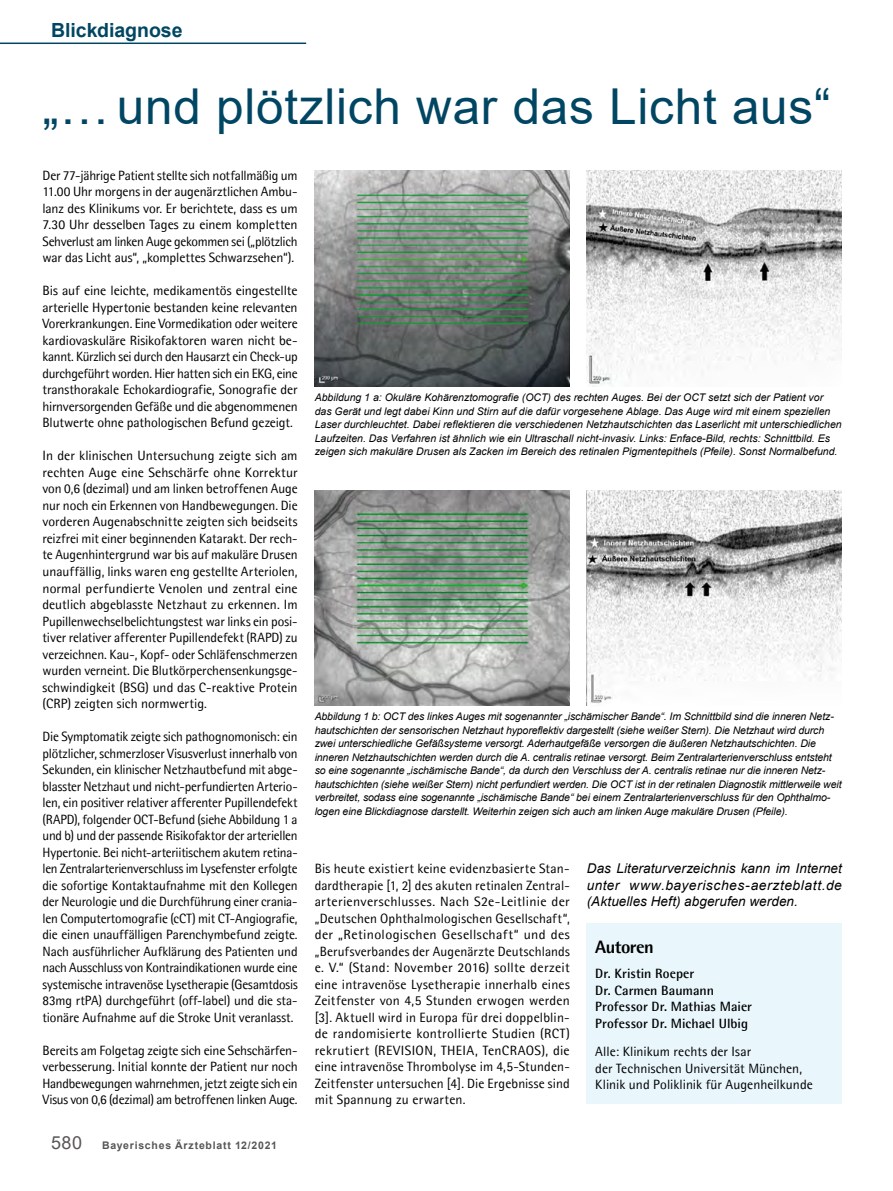
<style>
.page{position:relative;width:893px;height:1191px;background:#fff}
.page>*{position:absolute;margin:0;border:0;box-sizing:border-box;transform-origin:0 0}
.t1{font:49.5px "Arial";letter-spacing:.015em;color:#004663}
.t2{font:700 19.5px "Arial";color:#004663}
.t3{font:800 18px "Agfa Rotis Semisans";letter-spacing:-.03em;color:#000}
.t4{font:13.5px/16.5px "Agfa Rotis Semisans";letter-spacing:-.005em;color:#000;text-align:justify}
.t5{font:italic 13.5px/16.5px "Arial";letter-spacing:.015em;color:#000;text-align:justify}
.t6{font:700 13.5px/16.5px "Agfa Rotis Semisans";letter-spacing:.005em;color:#000}
.t7{font:italic 10.5px/13.5px "Arial";letter-spacing:-.01em;color:#000}
.t8{font:700 10.5px "Arial";letter-spacing:.07em;color:#575654}
.s1{font-weight:400;font-size:18px}
</style>
<div class="page">
<hr style="left:0;top:43px;width:306px;height:1px;background:#004663">
<div style="left:587px;top:923px;width:255px;height:181px;background:#e9f7fd"></div>
<img style="left:315px;top:490px;width:255px;height:215px">
<img style="left:315px;top:171px;width:255px;height:216px">
<img style="left:587px;top:171px;width:255px;height:216px">
<img style="left:587px;top:490px;width:255px;height:215px">
<h2 class="t2" style="left:51px;top:16px;width:133px">Blickdiagnose</h2>
<h1 class="t1" style="left:43px;top:72px;width:789px">„…und plötzlich war das Licht aus“</h1>
<p class="t4" style="left:43px;top:167px;width:257px">Der 77-jährige Patient stellte sich notfallmäßig um 11.00 Uhr morgens in der augenärztlichen Ambu&shy;lanz des Klinikums vor. Er berichtete, dass es um 7.30 Uhr desselben Tages zu einem kompletten Sehverlust am linken Auge gekommen sei („plötzlich war das Licht aus“, „komplettes Schwarzsehen“).</p>
<p class="t4" style="left:43px;top:282px;width:257px">Bis auf eine leichte, medikamentös eingestellte arterielle Hypertonie bestanden keine relevanten Vorerkrankungen. Eine Vormedikation oder weitere kardiovaskuläre Risikofaktoren waren nicht be&shy;kannt. Kürzlich sei durch den Hausarzt ein Check-up durchgeführt worden. Hier hatten sich ein EKG, eine transthorakale Echokardiografie, Sonografie der hirnversorgenden Gefäße und die abgenommenen Blutwerte ohne pathologischen Befund gezeigt.</p>
<p class="t4" style="left:43px;top:447px;width:257px">In der klinischen Untersuchung zeigte sich am rechten Auge eine Sehschärfe ohne Korrektur von 0,6 (dezimal) und am linken betroffenen Auge nur noch ein Erkennen von Handbewegungen. Die vorderen Augenabschnitte zeigten sich beidseits reizfrei mit einer beginnenden Katarakt. Der rech&shy;te Augenhintergrund war bis auf makuläre Drusen unauffällig, links waren eng gestellte Arteriolen, normal perfundierte Venolen und zentral eine deutlich abgeblasste Netzhaut zu erkennen. Im Pupillenwechselbelichtungstest war links ein posi&shy;tiver relativer afferenter Pupillendefekt (RAPD) zu verzeichnen. Kau-, Kopf- oder Schläfenschmerzen wurden verneint. Die Blutkörperchensenkungsge&shy;schwindigkeit (BSG) und das C-reaktive Protein (CRP) zeigten sich normwertig.</p>
<p class="t4" style="left:43px;top:728px;width:257px">Die Symptomatik zeigte sich pathognomonisch: ein plötzlicher, schmerzloser Visusverlust innerhalb von Sekunden, ein klinischer Netzhautbefund mit abge&shy;blasster Netzhaut und nicht-perfundierten Arterio&shy;len, ein positiver relativer afferenter Pupillendefekt (RAPD), folgender OCT-Befund (siehe Abbildung 1 a und b) und der passende Risikofaktor der arteriellen Hypertonie. Bei nicht-arteriitischem akutem retina&shy;len Zentralarterienverschluss im Lysefenster erfolgte die sofortige Kontaktaufnahme mit den Kollegen der Neurologie und die Durchführung einer crania&shy;len Computertomografie (cCT) mit CT-Angiografie, die einen unauffälligen Parenchymbefund zeigte.<br>Nach ausführlicher Aufklärung des Patienten und nach Ausschluss von Kontraindikationen wurde eine systemische intravenöse Lysetherapie (Gesamtdosis 83mg rtPA) durchgeführt (off-label) und die sta&shy;tionäre Aufnahme auf die Stroke Unit veranlasst.</p>
<p class="t4" style="left:43px;top:1041px;width:257px">Bereits am Folgetag zeigte sich eine Sehschärfen&shy;verbesserung. Initial konnte der Patient nur noch Handbewegungen wahrnehmen, jetzt zeigte sich ein Visus von 0,6 (dezimal) am betroffenen linken Auge.</p>
<p class="t8" style="left:51px;top:1137px;width:227px"><span class="s1">580</span> Bayerisches Ärzteblatt 12/2021</p>
<p class="t7" style="left:315px;top:391px;width:528px">Abbildung 1 a: Okuläre Kohärenztomografie (OCT) des rechten Auges. Bei der OCT setzt sich der Patient vor das Gerät und legt dabei Kinn und Stirn auf die dafür vorgesehene Ablage. Das Auge wird mit einem speziellen Laser durchleuchtet. Dabei reflektieren die verschiedenen Netzhautschichten das Laserlicht mit unterschiedlichen Laufzeiten. Das Verfahren ist ähnlich wie ein Ultraschall nicht-invasiv. Links: Enface-Bild, rechts: Schnittbild. Es zeigen sich makuläre Drusen als Zacken im Bereich des retinalen Pigmentepithels (Pfeile). Sonst Normalbefund.</p>
<p class="t7" style="left:315px;top:709px;width:528px">Abbildung 1 b: OCT des linkes Auges mit sogenannter „ischämischer Bande“. Im Schnittbild sind die inneren Netz&shy;hautschichten der sensorischen Netzhaut hyporeflektiv dargestellt (siehe weißer Stern). Die Netzhaut wird durch zwei unterschiedliche Gefäßsysteme versorgt. Aderhautgefäße versorgen die äußeren Netzhautschichten. Die inneren Netzhautschichten werden durch die A. centralis retinae versorgt. Beim Zentralarterienverschluss entsteht so eine sogenannte „ischämische Bande“, da durch den Verschluss der A. centralis retinae nur die inneren Netz&shy;hautschichten (siehe weißer Stern) nicht perfundiert werden. Die OCT ist in der retinalen Diagnostik mittlerweile weit verbreitet, sodass eine sogenannte „ischämische Bande“ bei einem Zentralarterienverschluss für den Ophthalmo&shy;logen eine Blickdiagnose darstellt. Weiterhin zeigen sich auch am linken Auge makuläre Drusen (Pfeile).</p>
<p class="t4" style="left:315px;top:860px;width:257px">Bis heute existiert keine evidenzbasierte Stan&shy;dardtherapie [1, 2] des akuten retinalen Zentral&shy;arterienverschlusses. Nach S2e-Leitlinie der „Deutschen Ophthalmologischen Gesellschaft“, der „Retinologischen Gesellschaft“ und des „Berufsverbandes der Augenärzte Deutschlands e. V.“ (Stand: November 2016) sollte derzeit eine intravenöse Lysetherapie innerhalb eines Zeitfenster von 4,5 Stunden erwogen werden [3]. Aktuell wird in Europa für drei doppelblin&shy;de randomisierte kontrollierte Studien (RCT) rekrutiert (REVISION, THEIA, TenCRAOS), die eine intravenöse Thrombolyse im 4,5-Stunden-Zeitfenster untersuchen [4]. Die Ergebnisse sind mit Spannung zu erwarten.</p>
<p class="t5" style="left:587px;top:860px;width:257px">Das Literaturverzeichnis kann im Internet unter www.bayerisches-aerzteblatt.de (Aktuelles Heft) abgerufen werden.</p>
<h3 class="t3" style="left:595px;top:935px;width:60px">Autoren</h3>
<p class="t6" style="left:595px;top:965px;width:158px">Dr. Kristin Roeper<br>Dr. Carmen Baumann<br>Professor Dr. Mathias Maier<br>Professor Dr. Michael Ulbig</p>
<p class="t4" style="left:595px;top:1043px;width:219px;text-align:left">Alle: Klinikum rechts der Isar<br>der Technischen Universität München,<br>Klinik und Poliklinik für Augenheilkunde</p>
</div>
